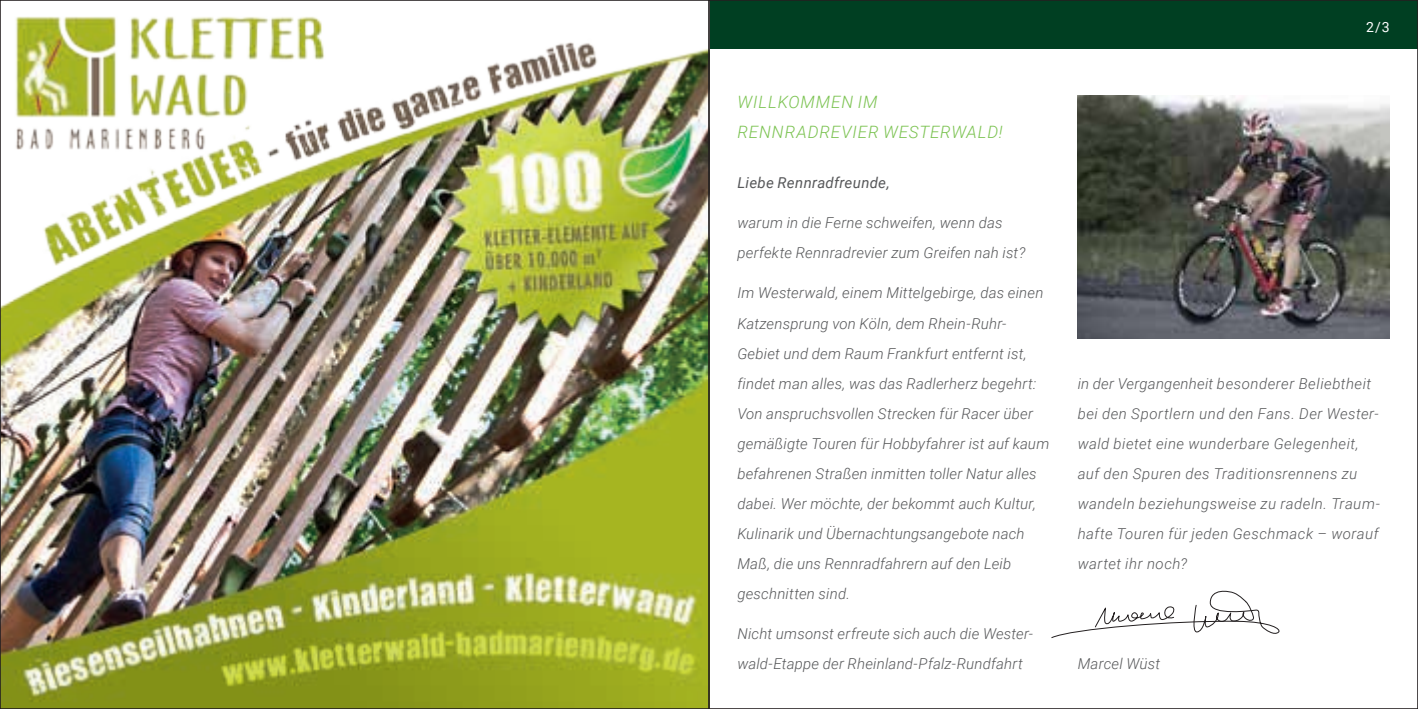
<style>
.page{position:relative;width:1418px;height:709px;background:#fff}
.page>*{position:absolute;margin:0;border:0;box-sizing:border-box;transform-origin:0 0}
.t1{font:italic 300 17px/30px "Roboto";letter-spacing:.045em;color:#7cc352}
.t2{font:italic 300 15px/30px "Roboto";letter-spacing:.015em;color:#57585a}
.t3{font:italic 300 15px/30px "Roboto";letter-spacing:.035em;color:#57585a}
.t4{font:italic 15px "Roboto";letter-spacing:.02em;color:#57585a}
.t5{font:14px "Roboto";color:#fff}
</style>
<div class="page">
<div style="left:709px;top:0;width:708px;height:48px;background:#003f22"></div>
<img style="left:2px;top:16px;width:705px;height:691px">
<img style="left:1077px;top:95px;width:312px;height:243px">
<svg style="left:1051px;top:590px;width:229px;height:48px"></svg>
<p class="t1" style="left:737px;top:87px;width:266px">WILLKOMMEN IM<br>RENNRADREVIER WESTERWALD!</p>
<p class="t4" style="left:737px;top:173px;width:154px">Liebe Rennradfreunde,</p>
<p class="t2" style="left:737px;top:207px;width:289px">warum in die Ferne schweifen, wenn das perfekte Rennradrevier zum Greifen nah ist?</p>
<p class="t2" style="left:737px;top:277px;width:313px">Im Westerwald, einem Mittelgebirge, das einen Katzensprung von Köln, dem Rhein-Ruhr-Gebiet und dem Raum Frankfurt entfernt ist, findet man alles, was das Radlerherz begehrt:<br>Von anspruchsvollen Strecken für Racer über gemäßigte Touren für Hobbyfahrer ist auf kaum befahrenen Straßen inmitten toller Natur alles dabei. Wer möchte, der bekommt auch Kultur, Kulinarik und Übernachtungsangebote nach Maß, die uns Rennradfahrern auf den Leib geschnitten sind.</p>
<p class="t2" style="left:737px;top:617px;width:297px">Nicht umsonst erfreute sich auch die Wester&shy;wald-Etappe der Rheinland-Pfalz-Rundfahrt</p>
<p class="t5" style="left:1365px;top:17px;width:25px">2/3</p>
<p class="t3" style="left:1077px;top:367px;width:304px">in der Vergangenheit besonderer Beliebtheit bei den Sportlern und den Fans. Der Wester&shy;wald bietet eine wunderbare Gelegenheit, auf den Spuren des Traditionsrennens zu wandeln beziehungsweise zu radeln. Traum&shy;hafte Touren für jeden Geschmack – worauf wartet ihr noch?</p>
<p class="t2" style="left:1077px;top:647px;width:84px">Marcel Wüst</p>
</div>
